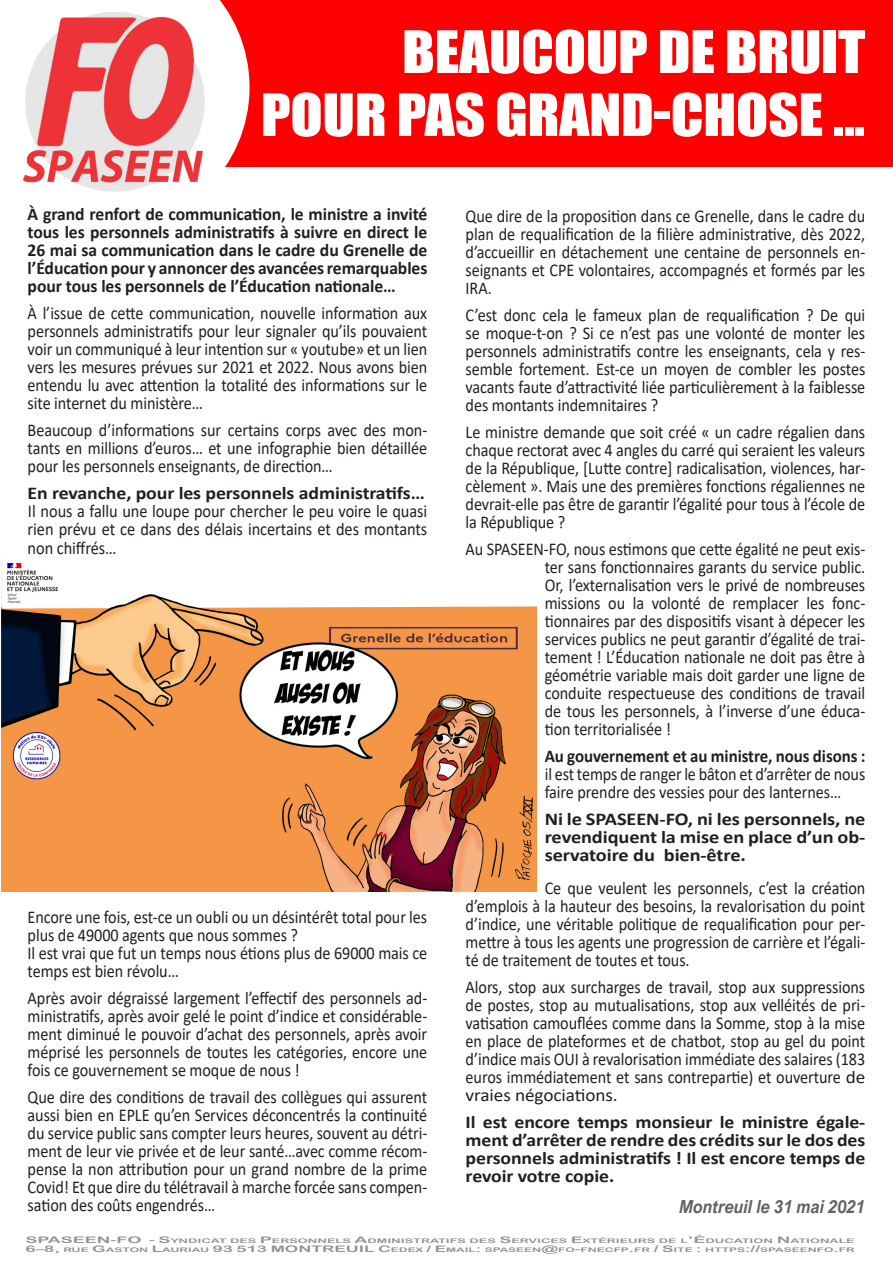
<style>
.page{position:relative;width:893px;height:1263px;background:#fff}
.page>*{position:absolute;margin:0;border:0;box-sizing:border-box;transform-origin:0 0}
.t1{font:54px "Impact";letter-spacing:-.005em;color:#fff;scale:1.1 1}
.t2{font:18px/18px "Calibri";letter-spacing:-.005em;color:#231f20;text-align:justify;scale:.9 1}
.t3{font:700 18px/18px "Calibri";letter-spacing:-.005em;color:#231f20;text-align:justify}
.t4{font:700 18px/18px "Calibri";letter-spacing:-.005em;color:#231f20;text-align:justify;scale:1.1 1}
.t5{font:18px/18px "Calibri";letter-spacing:-.005em;color:#231f20;text-align:justify;scale:.91 1}
.t6{font:700 18px/18px "Calibri";letter-spacing:-.005em;color:#231f20;text-align:justify;scale:1.13 1}
.t7{font:700 18px "Calibri";letter-spacing:-.005em;color:#231f20;scale:.94 1}
.t8{font:italic 700 18px "Arial Nova";color:#636366;scale:.9 1}
.t9{font:9px "Arial Rounded MT Bold";color:#919396;scale:1.9 1}
.t10{font:6.3px "Arial Rounded MT Bold";color:#919396;scale:2 1}
.t11{font:6.3px "Arial Rounded MT Bold";color:#919396;scale:1.9 1}
.s1{font-size:9px}
.s2{font-size:6.3px}
</style>
<div class="page">
<div style="left:205px;top:0;width:688px;height:167px;background:#f00"></div>
<svg style="left:205px;top:0;width:45px;height:167px;fill:#fff"></svg>
<img style="left:23px;top:9px;width:186px;height:183px">
<img style="left:1px;top:558px;width:535px;height:334px">
<p class="t1" style="left:402px;top:10px;width:423px">BEAUCOUP DE BRUIT</p>
<p class="t1" style="left:261px;top:73px;width:551px">POUR PAS GRAND-CHOSE ...</p>
<p class="t3" style="left:28px;top:205px;width:401px">À grand renfort de communication, le ministre a invité tous les personnels administratifs à suivre en direct le 26 mai sa communication dans le cadre du Grenelle de l’Éducation pour y annoncer des avancées remarquables pour tous les personnels de l’Éducation nationale…</p>
<p class="t2" style="left:28px;top:304px;width:446px">À l’issue de cette communication, nouvelle information aux personnels administratifs pour leur signaler qu’ils pouvaient voir un communiqué à leur intention sur « youtube» et un lien vers les mesures prévues sur 2021 et 2022. Nous avons bien entendu lu avec attention la totalité des informations sur le site internet du ministère…</p>
<p class="t2" style="left:28px;top:421px;width:446px">Beaucoup d’informations sur certains corps avec des mon&shy;tants en millions d’euros… et une infographie bien détaillée pour les personnels enseignants, de direction…</p>
<p class="t4" style="left:28px;top:484px;width:363px">En revanche, pour les personnels administratifs…</p>
<p class="t5" style="left:28px;top:502px;width:441px">Il nous a fallu une loupe pour chercher le peu voire le quasi rien prévu et ce dans des délais incertains et des montants non chiffrés…</p>
<p class="t2" style="left:28px;top:907px;width:445px">Encore une fois, est-ce un oubli ou un désintérêt total pour les plus de 49000 agents que nous sommes ?</p>
<p class="t2" style="left:28px;top:943px;width:446px">Il est vrai que fut un temps nous étions plus de 69000 mais ce temps est bien révolu…</p>
<p class="t2" style="left:28px;top:988px;width:446px">Après avoir dégraissé largement l’effectif des personnels ad&shy;ministratifs, après avoir gelé le point d’indice et considérable&shy;ment diminué le pouvoir d’achat des personnels, après avoir méprisé les personnels de toutes les catégories, encore une fois ce gouvernement se moque de nous !</p>
<p class="t2" style="left:28px;top:1087px;width:446px">Que dire des conditions de travail des collègues qui assurent aussi bien en EPLE qu’en Services déconcentrés la continuité du service public sans compter leurs heures, souvent au détri&shy;ment de leur vie privée et de leur santé…avec comme récom&shy;pense la non attribution pour un grand nombre de la prime Covid! Et que dire du télétravail à marche forcée sans compen&shy;sation des coûts engendrés…</p>
<p class="t2" style="left:466px;top:206px;width:446px">Que dire de la proposition dans ce Grenelle, dans le cadre du plan de requalification de la filière administrative, dès 2022, d’accueillir en détachement une centaine de personnels en&shy;seignants et CPE volontaires, accompagnés et formés par les IRA.</p>
<p class="t2" style="left:466px;top:305px;width:446px">C’est donc cela le fameux plan de requalification ? De qui se moque-t-on ? Si ce n’est pas une volonté de monter les personnels administratifs contre les enseignants, cela y res&shy;semble fortement. Est-ce un moyen de combler les postes vacants faute d’attractivité liée particulièrement à la faiblesse des montants indemnitaires ?</p>
<p class="t2" style="left:466px;top:422px;width:446px">Le ministre demande que soit créé « un cadre régalien dans chaque rectorat avec 4 angles du carré qui seraient les valeurs de la République, [Lutte contre] radicalisation, violences, har&shy;cèlement ». Mais une des premières fonctions régaliennes ne devrait-elle pas être de garantir l’égalité pour tous à l’école de la République ?</p>
<p class="t2" style="left:545px;top:539px;width:358px;text-indent:-79px">Au SPASEEN-FO, nous estimons que cette égalité ne peut exis&shy;ter sans fonctionnaires garants du service public.<br>Or, l’externalisation vers le privé de nombreuses missions ou la volonté de remplacer les fonc&shy;tionnaires par des dispositifs visant à dépecer les services publics ne peut garantir d’égalité de trai&shy;tement ! L’Éducation nationale ne doit pas être à géométrie variable mais doit garder une ligne de conduite respectueuse des conditions de travail de tous les personnels, à l’inverse d’une éduca&shy;tion territorialisée !</p>
<p class="t7" style="left:545px;top:743px;width:343px">Au gouvernement et au ministre, nous disons :</p>
<p class="t2" style="left:545px;top:764px;width:358px">il est temps de ranger le bâton et d’arrêter de nous faire prendre des vessies pour des lanternes…</p>
<p class="t6" style="left:545px;top:810px;width:285px">Ni le SPASEEN-FO, ni les personnels, ne revendiquent la mise en place d’un ob&shy;servatoire du bien-être.</p>
<p class="t2" style="left:466px;top:878px;width:446px;text-indent:79px">Ce que veulent les personnels, c’est la création d’emplois à la hauteur des besoins, la revalorisation du point d’indice, une véritable politique de requalification pour per&shy;mettre à tous les agents une progression de carrière et l’égali&shy;té de traitement de toutes et tous.</p>
<p class="t2" style="left:466px;top:977px;width:446px">Alors, stop aux surcharges de travail, stop aux suppressions de postes, stop au mutualisations, stop aux velléités de pri&shy;vatisation camouflées comme dans la Somme, stop à la mise en place de plateformes et de chatbot, stop au gel du point d’indice mais OUI à revalorisation immédiate des salaires (183 euros immédiatement et sans contrepartie) et ouverture de vraies négociations.</p>
<p class="t4" style="left:466px;top:1113px;width:365px">Il est encore temps monsieur le ministre égale&shy;ment d’arrêter de rendre des crédits sur le dos des personnels administratifs ! Il est encore temps de revoir votre copie.</p>
<p class="t8" style="left:679px;top:1195px;width:208px">Montreuil le 31 mai 2021</p>
<p class="t10" style="left:26px;top:1237px;width:416px"><span class="s1">SPASEEN-FO -</span> <span class="s1">S</span>YNDICAT DES <span class="s1">P</span>ERSONNELS <span class="s1">A</span>DMINISTRATIFS DES <span class="s1">S</span>ERVICES <span class="s1">E</span>XTÉRIEURS DE L<span class="s1">’É</span>DUCATION <span class="s1">N</span>ATIONALE</p>
<p class="t9" style="left:26px;top:1244px;width:137px">6–8, <span class="s2">RUE</span> G<span class="s2">ASTON</span> L<span class="s2">AURIAU</span> 93 513 MONTREUIL</p>
<p class="t11" style="left:378px;top:1246px;width:252px"><span class="s1">C</span>EDEX <span class="s1">/ E</span>MAIL<span class="s1">:</span> SPASEEN<span class="s1">@</span>FO<span class="s1">-</span>FNECFP<span class="s1">.</span>FR <span class="s1">/ S</span>ITE <span class="s1">:</span> HTTPS <span class="s1">://</span>SPASEENFO<span class="s1">.</span>FR</p>
</div>
